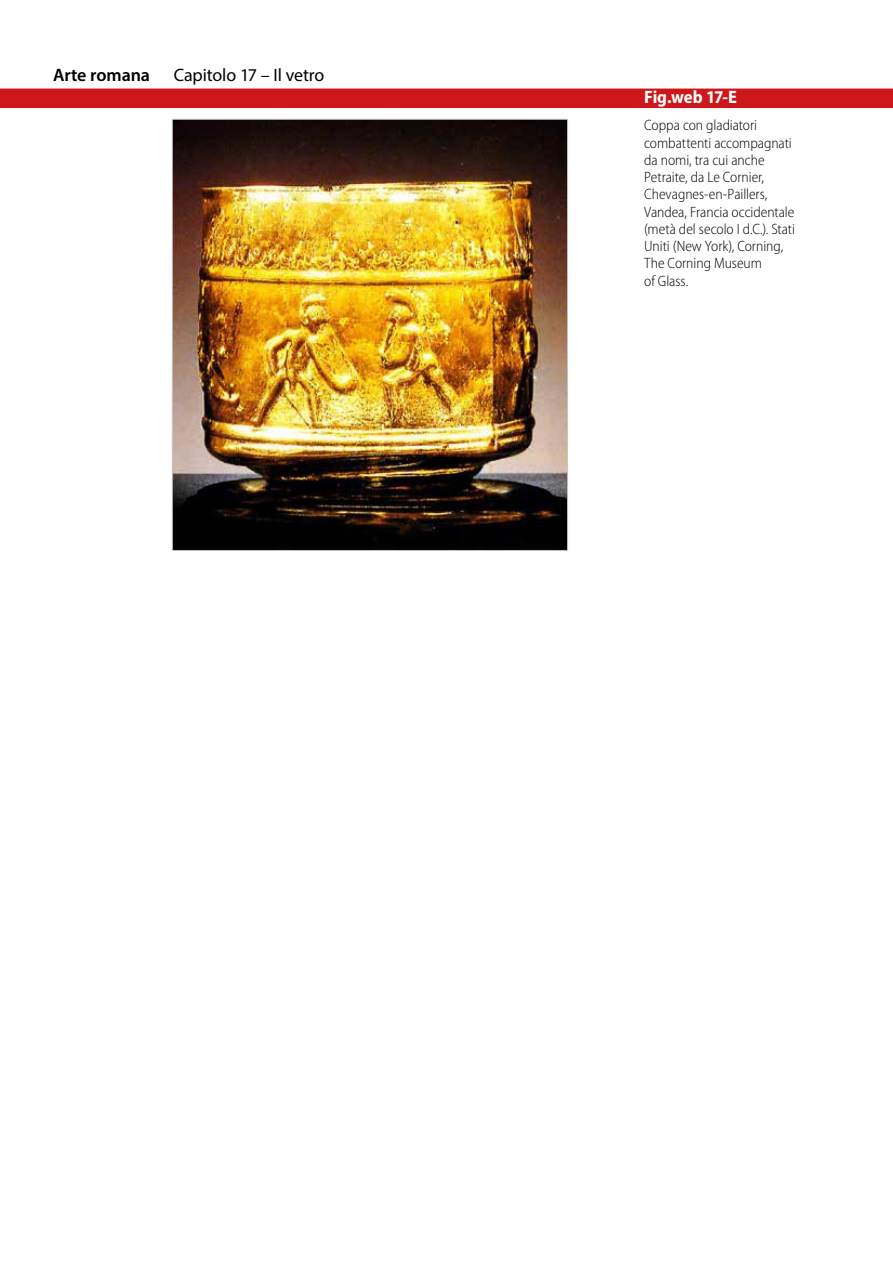
<style>
.page{position:relative;width:893px;height:1263px;background:#fff}
.page>*{position:absolute;margin:0;border:0;box-sizing:border-box;transform-origin:0 0}
.t1{font:18px "Myriad Pro";letter-spacing:-.01em;color:#000}
.t2{font:700 semi-condensed 18px "Myriad Pro";letter-spacing:-.015em;color:#fff}
.t3{font:600 18px "Myriad Pro";letter-spacing:-.005em;color:#000}
.t4{font:300 semi-condensed 15px/17.2px "Myriad Pro";color:#000}
</style>
<div class="page">
<div style="left:0;top:89px;width:893px;height:19px;background:#cd171a"></div>
<img style="left:174px;top:121px;width:392px;height:428px">
<p class="t3" style="left:53px;top:63px;width:98px">Arte romana</p>
<p class="t1" style="left:174px;top:64px;width:152px">Capitolo 17 – Il vetro</p>
<p class="t2" style="left:644px;top:87px;width:94px">Fig.web 17-E</p>
<p class="t4" style="left:644px;top:117px;width:152px">Coppa con gladiatori combattenti accompagnati da nomi, tra cui anche<br>Petraite, da Le Cornier,<br>Chevagnes-en-Paillers,<br>Vandea, Francia occidentale (metà del secolo I d.C.). Stati<br>Uniti (New York), Corning,<br>The Corning Museum<br>of Glass.</p>
</div>
